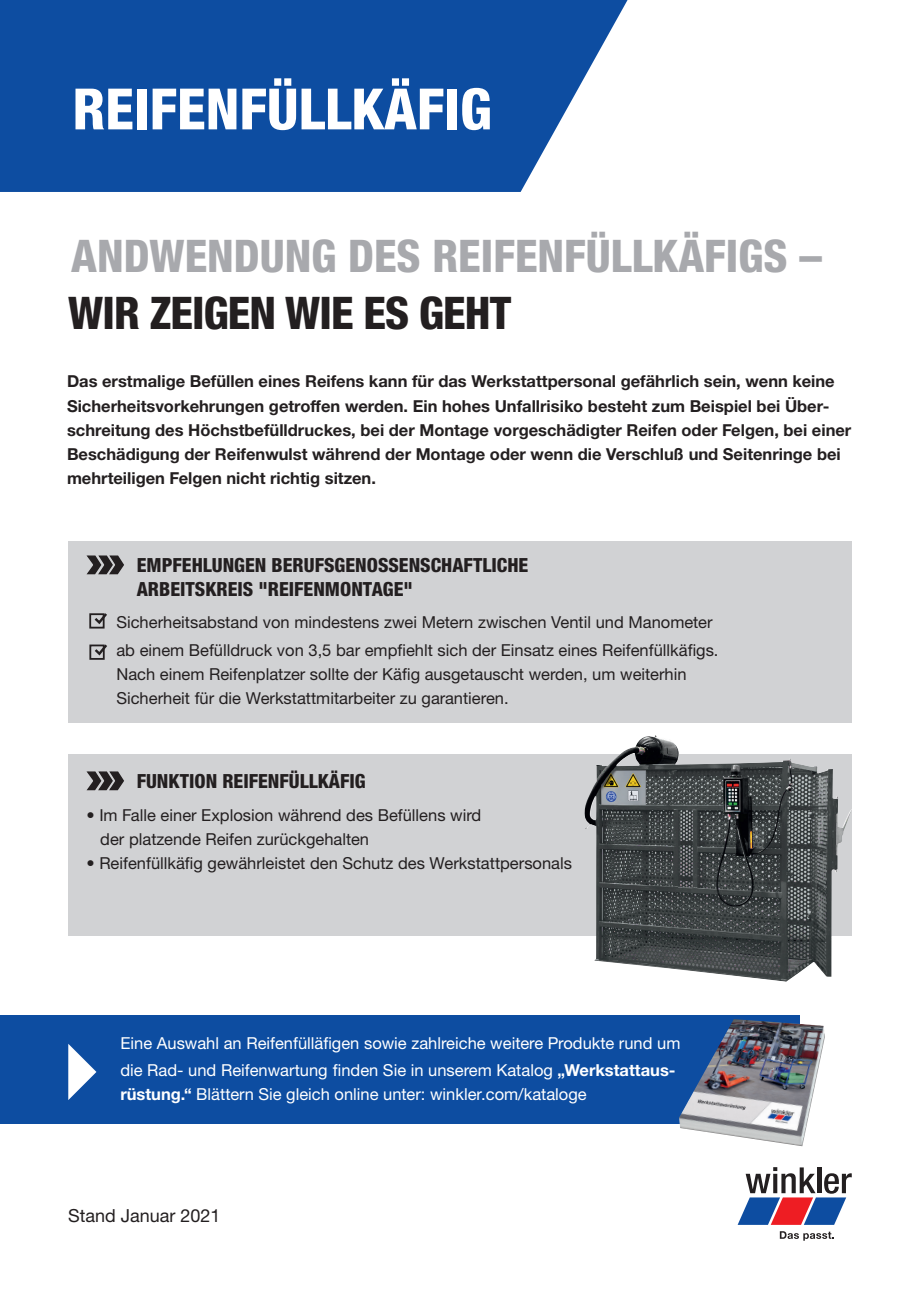
<style>
.page{position:relative;width:919px;height:1289px;background:#fff}
.page>*{position:absolute;margin:0;border:0;box-sizing:border-box;transform-origin:0 0}
.t1{font:800 condensed 57px "Helvetica Neue LTW1 G";color:#fff}
.t2{font:800 condensed 45px "Helvetica Neue LTW1 G";color:#a8a9ad}
.t3{font:800 condensed 45px "Helvetica Neue LTW1 G";letter-spacing:-.02em;color:#231f20}
.t4{font:800 condensed 19.5px/24px "Helvetica Neue LTW1 G";color:#231f20}
.t5{font:18px "Helvetica Neue LTW1 G";color:#231f20}
.t6{font:16.5px/24px "Helvetica Neue LTW1 G";color:#231f20}
.t7{font:700 16.5px/24px "Helvetica Neue LTW1 G";color:#231f20}
.t8{font:16.5px/27px "Helvetica Neue LTW1 G";color:#fff}
.s1{font-weight:700}
</style>
<div class="page">
<svg style="left:0;top:0;width:627px;height:192px;background:#215ba8"></svg>
<div style="left:68px;top:541px;width:784px;height:181px;background:#d1d2d4"></div>
<div style="left:89px;top:613px;width:16px;height:15px;border:2px solid #231f20"></div>
<svg style="left:92px;top:613px;width:15px;height:13px"></svg>
<svg style="left:86px;top:555px;width:38px;height:20px"></svg>
<div style="left:89px;top:644px;width:16px;height:15px;border:2px solid #231f20"></div>
<svg style="left:92px;top:644px;width:15px;height:13px"></svg>
<div style="left:68px;top:754px;width:784px;height:181px;background:#d1d2d4"></div>
<svg style="left:86px;top:771px;width:38px;height:20px"></svg>
<img style="left:584px;top:735px;width:268px;height:246px">
<div style="left:0;top:1015px;width:799px;height:108px;background:#0d4da1"></div>
<img style="left:679px;top:1019px;width:146px;height:127px">
<svg style="left:68px;top:1044px;width:28px;height:56px"></svg>
<svg style="left:738px;top:1167px;width:113px;height:57px"></svg>
<svg style="left:779px;top:1231px;width:55px;height:9px"></svg>
<h1 class="t1" style="left:72px;top:74px;width:421px">REIFENFÜLLKÄFIG</h1>
<h2 class="t2" style="left:71px;top:229px;width:752px">ANDWENDUNG DES REIFENFÜLLKÄFIGS –</h2>
<h2 class="t3" style="left:68px;top:285px;width:444px">WIR ZEIGEN WIE ES GEHT</h2>
<p class="t7" style="left:67px;top:369px;width:785px">Das erstmalige Befüllen eines Reifens kann für das Werkstattpersonal gefährlich sein, wenn keine Sicherheitsvorkehrungen getroffen werden. Ein hohes Unfallrisiko besteht zum Beispiel bei Über&shy;schreitung des Höchstbefülldruckes, bei der Montage vorgeschädigter Reifen oder Felgen, bei einer Beschädigung der Reifenwulst während der Montage oder wenn die Verschluß und Seitenringe bei mehrteiligen Felgen nicht richtig sitzen.</p>
<p class="t4" style="left:137px;top:553px;width:393px">EMPFEHLUNGEN BERUFSGENOSSENSCHAFTLICHE<br>ARBEITSKREIS "REIFENMONTAGE"</p>
<p class="t6" style="left:116px;top:608px;width:603px;line-height:28px">Sicherheitsabstand von mindestens zwei Metern zwischen Ventil und Manometer ab einem Befülldruck von 3,5 bar empfiehlt sich der Einsatz eines Reifenfüllkäfigs.</p>
<p class="t6" style="left:116px;top:662px;width:571px">Nach einem Reifenplatzer sollte der Käfig ausgetauscht werden, um weiterhin<br>Sicherheit für die Werkstattmitarbeiter zu garantieren.</p>
<p class="t4" style="left:137px;top:769px;width:230px">FUNKTION REIFENFÜLLKÄFIG</p>
<p class="t6" style="left:100px;top:803px;width:382px;text-indent:-14px">• Im Falle einer Explosion während des Befüllens wird der platzende Reifen zurückgehalten</p>
<p class="t6" style="left:86px;top:851px;width:487px">• Reifenfüllkäfig gewährleistet den Schutz des Werkstattpersonals</p>
<p class="t8" style="left:120px;top:1029px;width:561px">Eine Auswahl an Reifenfülläfigen sowie zahlreiche weitere Produkte rund um die Rad- und Reifenwartung finden Sie in unserem Katalog <span class="s1">„Werkstattaus-</span></p>
<p class="t8" style="left:120px;top:1080px;width:468px"><span class="s1">rüstung.“</span> Blättern Sie gleich online unter: winkler.com/kataloge</p>
<p class="t5" style="left:68px;top:1204px;width:154px">Stand Januar 2021</p>
</div>
